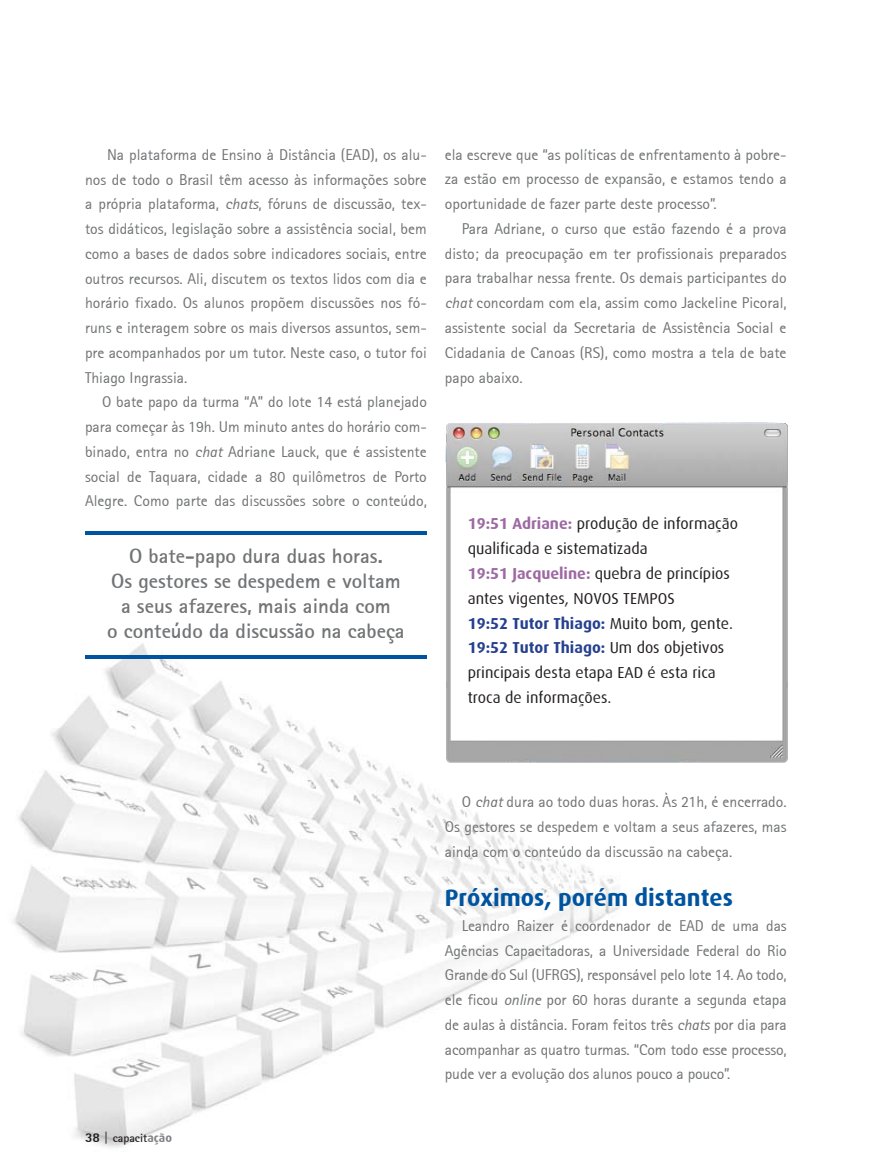
<style>
.page{position:relative;width:893px;height:1170px;background:#fff}
.page>*{position:absolute;margin:0;border:0;box-sizing:border-box;transform-origin:0 0}
.t1{font:700 24px "Dax";color:#00549f}
.t2{font:700 21px/24.8px "Rotis Sans Serif 65";color:#717375;text-align:center}
.t3{font:15.9px/24.8px "Dax";color:#231f20}
.t4{font:15.75px/24.8px "Rotis Sans Serif 55";color:#717375;text-align:justify}
.t5{font:700 12px "Rotis Sans Serif 65";color:#231f20}
.s1{font-family:"Rotis Sans Serif 56";font-style:italic}
.s2{font-weight:700;color:#9d69a2}
.s3{font-weight:700;color:#25408f}
.s4{font-family:"Rotis Sans Serif 75";font-weight:800;font-size:13.5px}
.s5{font-family:"Rotis Sans Serif 75";font-weight:800;font-size:13.5px;color:#58595b}
.s6{font-family:"Dax";color:#808285}
</style>
<div class="page">
<img style="left:13px;top:643px;width:608px;height:505px">
<img style="left:445px;top:422px;width:343px;height:345px">
<hr style="left:85px;top:531px;width:342px;height:3px;background:#00549f">
<hr style="left:85px;top:655px;width:342px;height:3px;background:#00549f">
<p class="t4" style="left:107px;top:142px;width:321px">Na plataforma de Ensino à Distância (EAD), os alu-</p>
<p class="t4" style="left:85px;top:167px;width:343px">nos de todo o Brasil têm acesso às informações sobre</p>
<p class="t4" style="left:85px;top:191px;width:343px">a própria plataforma, <span class="s1">chats</span>, fóruns de discussão, tex-</p>
<p class="t4" style="left:85px;top:216px;width:343px">tos didáticos, legislação sobre a assistência social, bem</p>
<p class="t4" style="left:85px;top:241px;width:343px">como a bases de dados sobre indicadores sociais, entre</p>
<p class="t4" style="left:85px;top:266px;width:343px">outros recursos. Ali, discutem os textos lidos com dia e</p>
<p class="t4" style="left:85px;top:290px;width:343px">horário fixado. Os alunos propõem discussões nos fó-</p>
<p class="t4" style="left:85px;top:315px;width:343px">runs e interagem sobre os mais diversos assuntos, sem-</p>
<p class="t4" style="left:85px;top:340px;width:343px">pre acompanhados por um tutor. Neste caso, o tutor foi</p>
<p class="t4" style="left:85px;top:365px;width:104px">Thiago Ingrassia.</p>
<p class="t4" style="left:102px;top:389px;width:326px">O bate papo da turma “A” do lote 14 está planejado</p>
<p class="t4" style="left:85px;top:414px;width:343px">para começar às 19h. Um minuto antes do horário com-</p>
<p class="t4" style="left:85px;top:439px;width:343px">binado, entra no <span class="s1">chat</span> Adriane Lauck, que é assistente</p>
<p class="t4" style="left:85px;top:464px;width:343px">social de Taquara, cidade a 80 quilômetros de Porto</p>
<p class="t4" style="left:85px;top:488px;width:343px">Alegre. Como parte das discussões sobre o conteúdo,</p>
<p class="t2" style="left:107px;top:543px;width:299px">O bate-papo dura duas horas.<br>Os gestores se despedem e voltam a seus afazeres, mais ainda com<br>o conteúdo da discussão na cabeça</p>
<p class="t4" style="left:445px;top:142px;width:343px">ela escreve que “as políticas de enfrentamento à pobre-</p>
<p class="t4" style="left:445px;top:167px;width:343px">za estão em processo de expansão, e estamos tendo a</p>
<p class="t4" style="left:445px;top:191px;width:273px">oportunidade de fazer parte deste processo”.</p>
<p class="t4" style="left:462px;top:216px;width:326px">Para Adriane, o curso que estão fazendo é a prova</p>
<p class="t4" style="left:445px;top:241px;width:343px">disto; da preocupação em ter profissionais preparados</p>
<p class="t4" style="left:445px;top:266px;width:343px">para trabalhar nessa frente. Os demais participantes do</p>
<p class="t4" style="left:445px;top:290px;width:343px"><span class="s1">chat</span> concordam com ela, assim como Jackeline Picoral,</p>
<p class="t4" style="left:445px;top:315px;width:343px">assistente social da Secretaria de Assistência Social e</p>
<p class="t4" style="left:445px;top:340px;width:343px">Cidadania de Canoas (RS), como mostra a tela de bate</p>
<p class="t4" style="left:445px;top:364px;width:79px">papo abaixo.</p>
<p class="t3" style="left:468px;top:511px;width:272px"><span class="s2">19:51 Adriane:</span> produção de informação qualificada e sistematizada<br><span class="s2">19:51 Jacqueline:</span> quebra de princípios antes vigentes, NOVOS TEMPOS<br><span class="s3">19:52 Tutor Thiago:</span> Muito bom, gente.<br><span class="s3">19:52 Tutor Thiago:</span> Um dos objetivos principais desta etapa EAD é esta rica troca de informações.</p>
<p class="t5" style="left:85px;top:1129px;width:88px"><span class="s4">38</span> <span class="s5">|</span> capacit<span class="s6">ação</span></p>
<p class="t4" style="left:445px;top:789px;width:343px;text-indent:17px">O <span class="s1">chat</span> dura ao todo duas horas. Às 21h, é encerrado.<br>Os gestores se despedem e voltam a seus afazeres, mas ainda com o conteúdo da discussão na cabeça.</p>
<p class="t1" style="left:445px;top:884px;width:290px">Próximos, porém distantes</p>
<p class="t4" style="left:445px;top:913px;width:343px;text-indent:17px">Leandro Raizer é coordenador de EAD de uma das Agências Capacitadoras, a Universidade Federal do Rio Grande do Sul (UFRGS), responsável pelo lote 14. Ao todo, ele ficou <span class="s1">online</span> por 60 horas durante a segunda etapa de aulas à distância. Foram feitos três <span class="s1">chats</span> por dia para acompanhar as quatro turmas. “Com todo esse processo, pude ver a evolução dos alunos pouco a pouco”.</p>
</div>
